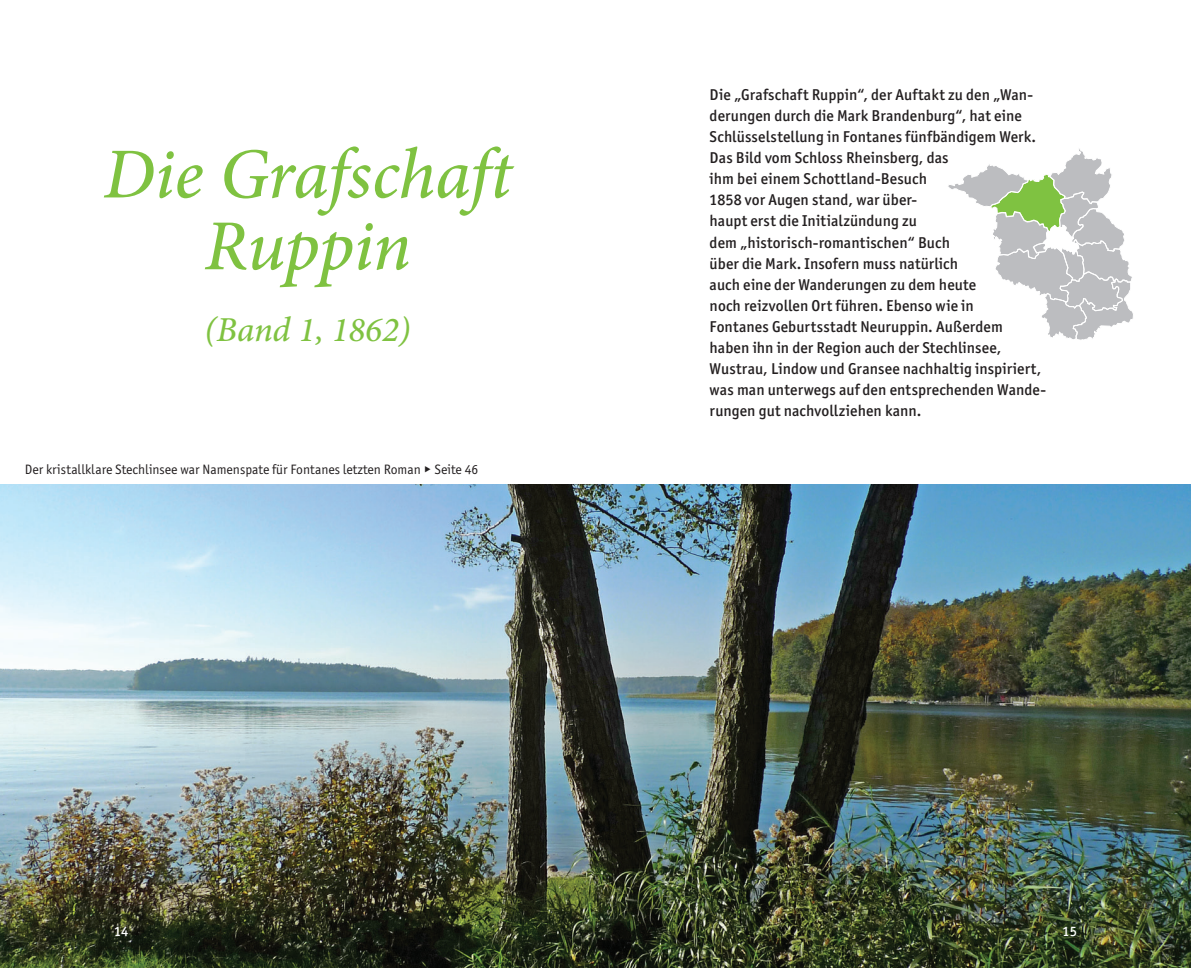
<style>
.page{position:relative;width:1191px;height:968px;background:#fff}
.page>*{position:absolute;margin:0;border:0;box-sizing:border-box;transform-origin:0 0}
.t1{font:italic 500 71.75px/71.8px "Minion Pro";letter-spacing:-.01em;color:#7fc241;text-align:center}
.t2{font:italic 500 35px "Minion Pro";color:#7fc241}
.t3{font:500 15.75px/21px "Officina Sans ITC Pro";letter-spacing:.005em;color:#231f20}
.t4{font:500 14px "Officina Sans ITC Pro";color:#fff}
.t5{font:13.65px "Officina Sans ITC Pro";color:#231f20}
.s1{font-family:"Quirks ICG"}
</style>
<div class="page">
<img style="left:0;top:484px;width:1191px;height:483px">
<svg style="left:948px;top:148px;width:185px;height:192px"></svg>
<h1 class="t1" style="left:103px;top:138px;width:410px">Die Grafschaft<br>Ruppin</h1>
<h2 class="t2" style="left:205px;top:306px;width:207px">(Band 1, 1862)</h2>
<p class="t5" style="left:25px;top:461px;width:455px">Der kristallklare Stechlinsee war Namenspate für Fontanes letzten Roman <span class="s1">£</span> Seite 46</p>
<p class="t3" style="left:709px;top:84px;width:338px">Die „Grafschaft Ruppin“, der Auftakt zu den „Wan&shy;derungen durch die Mark Brandenburg“, hat eine Schlüsselstellung in Fontanes fünfbändigem Werk.<br>Das Bild vom Schloss Rheinsberg, das<br>ihm bei einem Schottland-Besuch<br>1858 vor Augen stand, war über-<br>haupt erst die Initialzündung zu<br>dem „historisch-romantischen“ Buch<br>über die Mark. Insofern muss natürlich<br>auch eine der Wanderungen zu dem heute<br>noch reizvollen Ort führen. Ebenso wie in<br>Fontanes Geburtsstadt Neuruppin. Außerdem haben ihn in der Region auch der Stechlinsee, Wustrau, Lindow und Gransee nachhaltig inspiriert, was man unterwegs auf den entsprechenden Wande&shy;rungen gut nachvollziehen kann.</p>
<p class="t4" style="left:114px;top:922px;width:16px">14</p>
<p class="t4" style="left:1062px;top:922px;width:16px">15</p>
</div>
